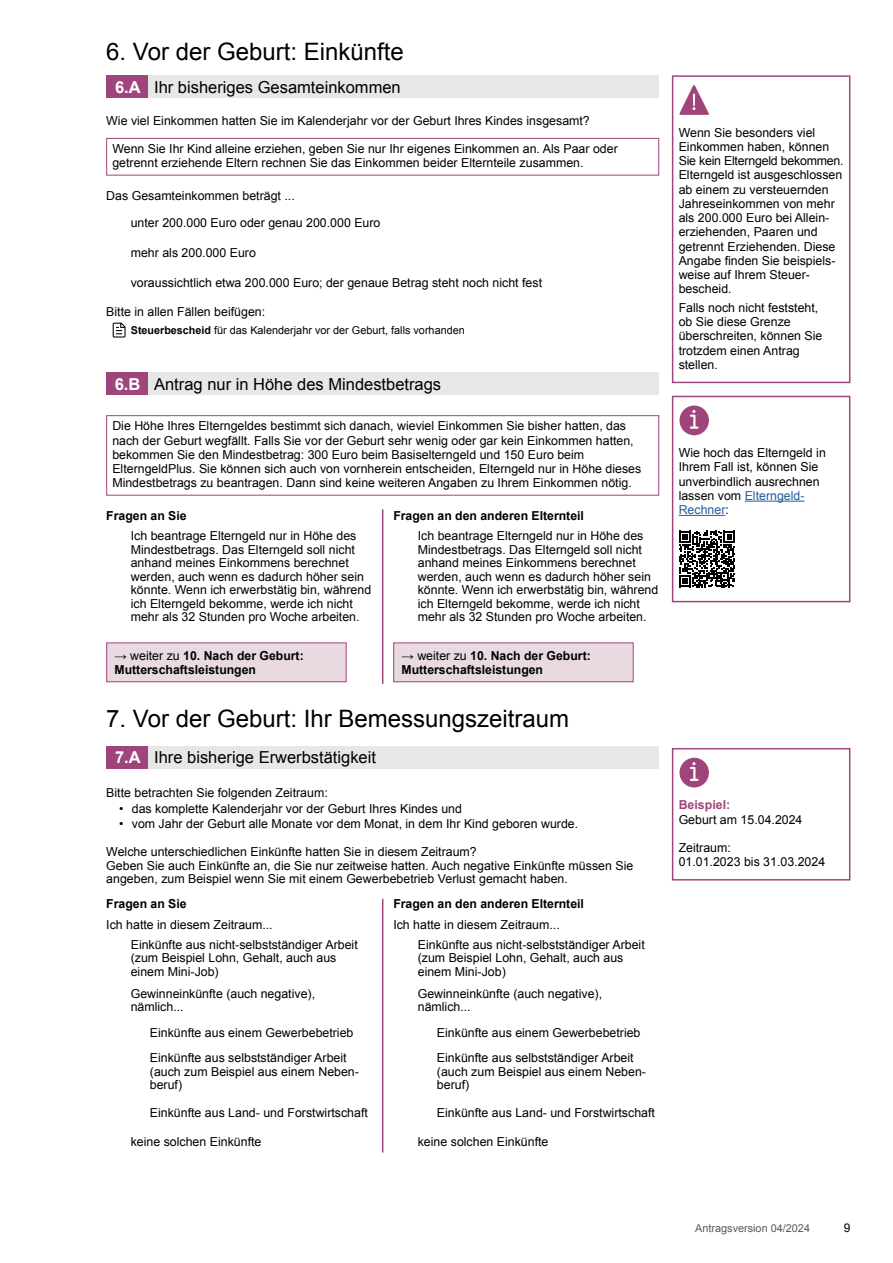
<style>
.page{position:relative;width:893px;height:1263px;background:#fff}
.page>*{position:absolute;margin:0;border:0;box-sizing:border-box;transform-origin:0 0}
.Headline_2{font:24px "Arial";color:#000}
.Headline_3_Titel{font:16.5px "Arial";color:#000}
.Headline_3_Nummerierung{font:700 16.5px "Arial";color:#fff}
.Label_Checkbox{font:12.3px/13.5px "Arial";color:#000}
.p-Infobox{font:12.3px/14.2px "Arial";color:#000}
.p-Absatz{font:12.3px/13.8px "Arial";color:#000}
.p-Absatz_Bullet_points{font:12.3px "Arial";color:#000}
.p-Infobox-2{font:700 12.3px/14.2px "Arial";color:#000}
.Headline_4{font:700 12.3px "Arial";color:#000}
.t1{font:12px "Arial";color:#000}
.p-Dokumenthinweis{font:10.8px "Arial";color:#000}
.t2{font:10.8px "Arial";color:#58595b}
.s1{font-weight:700}
.s2{font-weight:400}
.s3{color:#215e9e}
.s4{font-weight:700;color:#a0457b}
</style>
<div class="page">
<svg style="left:679px;top:758px;width:30px;height:29px"></svg>
<div style="left:672px;top:748px;width:178px;height:132px;border:2px solid #a0457b"></div>
<svg style="left:679px;top:405px;width:30px;height:30px"></svg>
<hr style="left:745px;top:501px;width:59px;height:1px;background:#215e9e">
<hr style="left:679px;top:515px;width:46px;height:1px;background:#215e9e">
<svg style="left:679px;top:531px;width:56px;height:56px"></svg>
<div style="left:672px;top:396px;width:178px;height:206px;border:2px solid #a0457b"></div>
<svg style="left:679px;top:85px;width:30px;height:30px"></svg>
<div style="left:672px;top:75px;width:178px;height:308px;border:2px solid #a0457b"></div>
<div style="left:106px;top:75px;width:43px;height:23px;background:#a0457b"></div>
<div style="left:149px;top:75px;width:510px;height:23px;background:#e7e7e7"></div>
<svg style="left:113px;top:323px;width:13px;height:15px"></svg>
<div style="left:106px;top:373px;width:43px;height:22px;background:#a0457b"></div>
<div style="left:149px;top:373px;width:510px;height:22px;background:#e7e7e7"></div>
<div style="left:107px;top:643px;width:239px;height:39px;background:#e9dae1"></div>
<div style="left:106px;top:642px;width:241px;height:40px;border:1px solid #a0457b"></div>
<div style="left:394px;top:643px;width:239px;height:39px;background:#e9dae1"></div>
<div style="left:393px;top:642px;width:241px;height:40px;border:1px solid #a0457b"></div>
<div style="left:106px;top:415px;width:553px;height:81px;border:1px solid #a0457b"></div>
<hr style="left:382px;top:510px;width:1px;height:173px;background:#a0457b">
<div style="left:106px;top:746px;width:43px;height:22px;background:#a0457b"></div>
<div style="left:149px;top:746px;width:510px;height:22px;background:#e7e7e7"></div>
<hr style="left:382px;top:899px;width:1px;height:253px;background:#a0457b">
<div style="left:106px;top:138px;width:553px;height:38px;border:1px solid #a0457b"></div>
<h2 class="Headline_2" style="left:106px;top:36px;width:299px">6. Vor der Geburt: Einkünfte</h2>
<h3 class="Headline_3_Nummerierung" style="left:115px;top:76px;width:27px">6.A</h3>
<h3 class="Headline_3_Titel" style="left:154px;top:76px;width:248px">Ihr bisheriges Gesamteinkommen</h3>
<p class="p-Absatz" style="left:106px;top:113px;width:485px">Wie viel Einkommen hatten Sie im Kalenderjahr vor der Geburt Ihres Kindes insgesamt?</p>
<p class="p-Infobox" style="left:112px;top:142px;width:507px">Wenn Sie Ihr Kind alleine erziehen, geben Sie nur Ihr eigenes Einkommen an. Als Paar oder getrennt erziehende Eltern rechnen Sie das Einkommen beider Elternteile zusammen.</p>
<p class="p-Absatz" style="left:106px;top:188px;width:190px">Das Gesamteinkommen beträgt ...</p>
<p class="Label_Checkbox" style="left:131px;top:216px;width:251px">unter 200.000 Euro oder genau 200.000 Euro</p>
<p class="Label_Checkbox" style="left:131px;top:246px;width:127px">mehr als 200.000 Euro</p>
<p class="Label_Checkbox" style="left:131px;top:276px;width:413px">voraussichtlich etwa 200.000 Euro; der genaue Betrag steht noch nicht fest</p>
<p class="p-Absatz" style="left:106px;top:305px;width:160px">Bitte in allen Fällen beifügen:</p>
<p class="p-Dokumenthinweis" style="left:131px;top:323px;width:336px"><span class="s1">Steuerbescheid</span> für das Kalenderjahr vor der Geburt, falls vorhanden</p>
<h3 class="Headline_3_Nummerierung" style="left:115px;top:373px;width:27px">6.B</h3>
<h3 class="Headline_3_Titel" style="left:154px;top:373px;width:289px">Antrag nur in Höhe des Mindestbetrags</h3>
<p class="p-Infobox" style="left:112px;top:419px;width:530px">Die Höhe Ihres Elterngeldes bestimmt sich danach, wieviel Einkommen Sie bisher hatten, das nach der Geburt wegfällt. Falls Sie vor der Geburt sehr wenig oder gar kein Einkommen hatten, bekommen Sie den Mindestbetrag: 300 Euro beim Basiselterngeld und 150 Euro beim ElterngeldPlus. Sie können sich auch von vornherein entscheiden, Elterngeld nur in Höhe dieses Mindestbetrags zu beantragen. Dann sind keine weiteren Angaben zu Ihrem Einkommen nötig.</p>
<p class="Headline_4" style="left:106px;top:508px;width:82px">Fragen an Sie</p>
<p class="Label_Checkbox" style="left:131px;top:529px;width:242px">Ich beantrage Elterngeld nur in Höhe des Mindestbetrags. Das Elterngeld soll nicht anhand meines Einkommens berechnet werden, auch wenn es dadurch höher sein könnte. Wenn ich erwerbstätig bin, während ich Elterngeld bekomme, werde ich nicht mehr als 32 Stunden pro Woche arbeiten.</p>
<p class="Headline_4" style="left:393px;top:508px;width:192px">Fragen an den anderen Elternteil</p>
<p class="Label_Checkbox" style="left:418px;top:529px;width:242px">Ich beantrage Elterngeld nur in Höhe des Mindestbetrags. Das Elterngeld soll nicht anhand meines Einkommens berechnet werden, auch wenn es dadurch höher sein könnte. Wenn ich erwerbstätig bin, während ich Elterngeld bekomme, werde ich nicht mehr als 32 Stunden pro Woche arbeiten.</p>
<p class="p-Infobox-2" style="left:114px;top:649px;width:191px"><span class="s2">→ weiter zu</span> 10. Nach der Geburt:<br>Mutterschaftsleistungen</p>
<p class="p-Infobox-2" style="left:401px;top:649px;width:191px"><span class="s2">→ weiter zu</span> 10. Nach der Geburt:<br>Mutterschaftsleistungen</p>
<h2 class="Headline_2" style="left:106px;top:702px;width:464px">7. Vor der Geburt: Ihr Bemessungszeitraum</h2>
<h3 class="Headline_3_Nummerierung" style="left:115px;top:746px;width:27px">7.A</h3>
<h3 class="Headline_3_Titel" style="left:154px;top:747px;width:223px">Ihre bisherige Erwerbstätigkeit</h3>
<p class="p-Absatz" style="left:106px;top:785px;width:223px">Bitte betrachten Sie folgenden Zeitraum:</p>
<p class="p-Absatz_Bullet_points" style="left:119px;top:800px;width:344px">• das komplette Kalenderjahr vor der Geburt Ihres Kindes und</p>
<p class="p-Absatz_Bullet_points" style="left:119px;top:816px;width:461px">• vom Jahr der Geburt alle Monate vor dem Monat, in dem Ihr Kind geboren wurde.</p>
<p class="p-Absatz" style="left:106px;top:845px;width:528px">Welche unterschiedlichen Einkünfte hatten Sie in diesem Zeitraum?<br>Geben Sie auch Einkünfte an, die Sie nur zeitweise hatten. Auch negative Einkünfte müssen Sie angeben, zum Beispiel wenn Sie mit einem Gewerbebetrieb Verlust gemacht haben.</p>
<p class="Headline_4" style="left:106px;top:896px;width:82px">Fragen an Sie</p>
<p class="Label_Checkbox" style="left:131px;top:937px;width:229px">Einkünfte aus nicht-selbstständiger Arbeit (zum Beispiel Lohn, Gehalt, auch aus einem Mini-Job)</p>
<p class="Label_Checkbox" style="left:131px;top:987px;width:186px">Gewinneinkünfte (auch negative),</p>
<p class="Label_Checkbox" style="left:131px;top:1000px;width:54px">nämlich...</p>
<p class="Headline_4" style="left:393px;top:896px;width:192px">Fragen an den anderen Elternteil</p>
<p class="Label_Checkbox" style="left:418px;top:937px;width:229px">Einkünfte aus nicht-selbstständiger Arbeit (zum Beispiel Lohn, Gehalt, auch aus einem Mini-Job)</p>
<p class="Label_Checkbox" style="left:418px;top:987px;width:186px">Gewinneinkünfte (auch negative),</p>
<p class="Label_Checkbox" style="left:418px;top:1000px;width:54px">nämlich...</p>
<p class="p-Absatz" style="left:393px;top:918px;width:168px">Ich hatte in diesem Zeitraum...</p>
<p class="p-Absatz" style="left:106px;top:918px;width:168px">Ich hatte in diesem Zeitraum...</p>
<p class="Label_Checkbox" style="left:150px;top:1026px;width:205px">Einkünfte aus einem Gewerbebetrieb</p>
<p class="Label_Checkbox" style="left:437px;top:1026px;width:205px">Einkünfte aus einem Gewerbebetrieb</p>
<p class="Label_Checkbox" style="left:150px;top:1051px;width:211px">Einkünfte aus selbstständiger Arbeit (auch zum Beispiel aus einem Neben&shy;beruf)</p>
<p class="Label_Checkbox" style="left:150px;top:1105px;width:220px">Einkünfte aus Land- und Forstwirtschaft</p>
<p class="Label_Checkbox" style="left:437px;top:1051px;width:211px">Einkünfte aus selbstständiger Arbeit (auch zum Beispiel aus einem Neben&shy;beruf)</p>
<p class="Label_Checkbox" style="left:437px;top:1105px;width:220px">Einkünfte aus Land- und Forstwirtschaft</p>
<p class="Label_Checkbox" style="left:131px;top:1135px;width:132px">keine solchen Einkünfte</p>
<p class="Label_Checkbox" style="left:418px;top:1135px;width:132px">keine solchen Einkünfte</p>
<p class="p-Infobox" style="left:679px;top:125px;width:166px">Wenn Sie besonders viel<br>Einkommen haben, können<br>Sie kein Elterngeld bekommen.<br>Elterngeld ist ausgeschlossen ab einem zu versteuernden<br>Jahreseinkommen von mehr als 200.000 Euro bei Allein&shy;erziehenden, Paaren und getrennt Erziehenden. Diese<br>Angabe finden Sie beispiels&shy;weise auf Ihrem Steuer&shy;bescheid.</p>
<p class="p-Infobox" style="left:679px;top:301px;width:145px">Falls noch nicht feststeht, ob Sie diese Grenze überschreiten, können Sie trotzdem einen Antrag stellen.</p>
<p class="p-Infobox" style="left:679px;top:446px;width:149px">Wie hoch das Elterngeld in<br>Ihrem Fall ist, können Sie unverbindlich ausrechnen lassen vom <span class="s3">Elterngeld-<br>Rechner</span>:</p>
<p class="p-Infobox" style="left:679px;top:798px;width:125px"><span class="s4">Beispiel:<br></span>Geburt am 15.04.2024</p>
<p class="p-Infobox" style="left:679px;top:841px;width:148px">Zeitraum:<br>01.01.2023 bis 31.03.2024</p>
<p class="t2" style="left:695px;top:1221px;width:116px">Antragsversion 04/2024</p>
<p class="t1" style="left:844px;top:1220px;width:8px">9</p>
</div>
